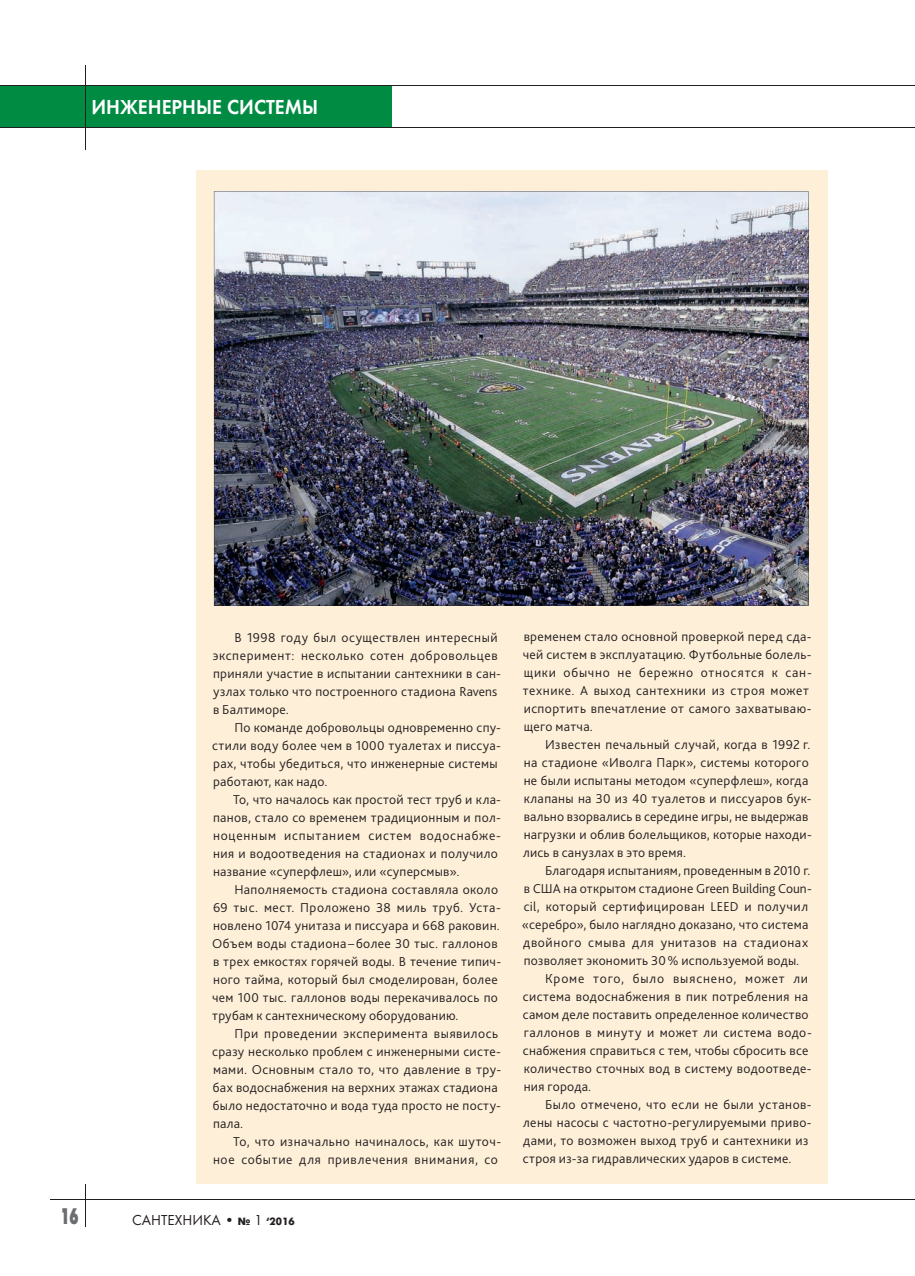
<style>
.page{position:relative;width:915px;height:1276px;background:#fff}
.page>*{position:absolute;margin:0;border:0;box-sizing:border-box;transform-origin:0 0}
.t1{font:22.5px "Futura Futuris X";color:#6c6d70;scale:.6 1}
.t2{font:21px "Futura Demi";color:#fff;scale:.95 1}
.t3{font:15px "Futura";color:#231f20}
.t4{font:300 13.5px/18px "Bliss Pro";letter-spacing:.025em;color:#231f20}
.t5{font:300 13.5px "Bliss Pro";letter-spacing:.045em;color:#231f20}
.t6{font:300 13.5px "Bliss Pro";letter-spacing:.06em;color:#231f20}
.s1{font-family:"Futura Futuris";font-weight:700;font-size:10.5px}
</style>
<div class="page">
<div style="left:0;top:85px;width:391px;height:43px;background:#008b43"></div>
<svg style="left:893px;top:1199px;width:21px;height:1px"></svg>
<hr style="left:50px;top:1199px;width:842px;height:1px;background:#231f20">
<hr style="left:85px;top:1183px;width:1px;height:43px;background:#231f20">
<svg style="left:893px;top:85px;width:21px;height:1px"></svg>
<hr style="left:0;top:85px;width:892px;height:1px;background:#231f20">
<svg style="left:893px;top:127px;width:21px;height:1px"></svg>
<hr style="left:0;top:127px;width:892px;height:1px;background:#231f20">
<hr style="left:85px;top:65px;width:1px;height:85px;background:#231f20">
<div style="left:196px;top:170px;width:631px;height:1013px;background:#feefd8"></div>
<img style="left:214px;top:191px;width:594px;height:414px">
<h2 class="t2" style="left:91px;top:94px;width:240px">ИНЖЕНЕРНЫЕ СИСТЕМЫ</h2>
<p class="t4" style="left:212px;top:628px;width:290px;text-indent:22px">В 1998 году был осуществлен интересный эксперимент: несколько сотен добровольцев приняли участие в испытании сантехники в сан&shy;узлах только что построенного стадиона Ravens в Балтиморе.</p>
<p class="t4" style="left:212px;top:718px;width:290px;text-indent:22px">По команде добровольцы одновременно спу&shy;стили воду более чем в 1000 туалетах и писсуа&shy;рах, чтобы убедиться, что инженерные системы работают, как надо.</p>
<p class="t4" style="left:213px;top:789px;width:289px;text-indent:20px">То, что началось как простой тест труб и кла&shy;панов, стало со временем традиционным и пол&shy;ноценным испытанием систем водоснабже&shy;ния и водоотведения на стадионах и получило название «суперфлеш», или «суперсмыв».</p>
<p class="t4" style="left:212px;top:879px;width:290px;text-indent:22px">Наполняемость стадиона составляла около 69 тыс. мест. Проложено 38 миль труб. Уста&shy;новлено 1074 унитаза и писсуара и 668 раковин.<br>Объем воды стадиона – более 30 тыс. галлонов в трех емкостях горячей воды. В течение типич&shy;ного тайма, который был смоделирован, более чем 100 тыс. галлонов воды перекачивалось по трубам к сантехническому оборудованию.</p>
<p class="t4" style="left:212px;top:1023px;width:290px;text-indent:22px">При проведении эксперимента выявилось сразу несколько проблем с инженерными систе&shy;мами. Основным стало то, что давление в тру&shy;бах водоснабжения на верхних этажах стадиона было недостаточно и вода туда просто не посту&shy;пала.</p>
<p class="t4" style="left:213px;top:1131px;width:289px;text-align:right">То, что изначально начиналось, как шуточ&shy;ное событие для привлечения внимания, со</p>
<h1 class="t1" style="left:61px;top:1202px;width:32px">16</h1>
<p class="t3" style="left:132px;top:1211px;width:164px">САНТЕХНИКА • <span class="s1">№</span> 1 <span class="s1">‘2016</span></p>
<p class="t4" style="left:522px;top:627px;width:290px">временем стало основной проверкой перед сда&shy;чей систем в эксплуатацию. Футбольные болель&shy;щики обычно не бережно относятся к сан&shy;технике. А выход сантехники из строя может испортить впечатление от самого захватываю&shy;щего матча.</p>
<p class="t4" style="left:523px;top:735px;width:290px;text-indent:22px">Известен печальный случай, когда в 1992 г. на стадионе «Иволга Парк», системы которого не были испытаны методом «суперфлеш», когда клапаны на 30 из 40 туалетов и писсуаров бук&shy;вально взорвались в середине игры, не выдержав нагрузки и облив болельщиков, которые находи&shy;лись в санузлах в это время.</p>
<p class="t4" style="left:545px;top:861px;width:267px">Благодаря испытаниям, проведенным в 2010 г.</p>
<p class="t4" style="left:523px;top:879px;width:289px">в США на открытом стадионе Green Building Coun-</p>
<p class="t4" style="left:523px;top:897px;width:285px">cil, который сертифицирован LEED и получил</p>
<p class="t4" style="left:522px;top:915px;width:288px">«серебро», было наглядно доказано, что система</p>
<p class="t5" style="left:523px;top:934px;width:286px">двойного смыва для унитазов на стадионах</p>
<p class="t4" style="left:523px;top:951px;width:277px">позволяет экономить 30 % используемой воды.</p>
<p class="t6" style="left:545px;top:970px;width:264px">Кроме того, было выяснено, может ли</p>
<p class="t4" style="left:522px;top:987px;width:287px">система водоснабжения в пик потребления на</p>
<p class="t4" style="left:522px;top:1005px;width:287px">самом деле поставить определенное количество</p>
<p class="t4" style="left:523px;top:1023px;width:289px">галлонов в минуту и может ли система водо-</p>
<p class="t4" style="left:522px;top:1041px;width:287px">снабжения справиться с тем, чтобы сбросить все</p>
<p class="t4" style="left:523px;top:1059px;width:289px">количество сточных вод в систему водоотведе-</p>
<p class="t4" style="left:523px;top:1077px;width:69px">ния города.</p>
<p class="t4" style="left:545px;top:1095px;width:268px">Было отмечено, что если не были установ-</p>
<p class="t4" style="left:523px;top:1113px;width:290px">лены насосы с частотно-регулируемыми приво-</p>
<p class="t4" style="left:523px;top:1131px;width:286px">дами, то возможен выход труб и сантехники из</p>
<p class="t4" style="left:522px;top:1149px;width:270px">строя из-за гидравлических ударов в системе.</p>
</div>
